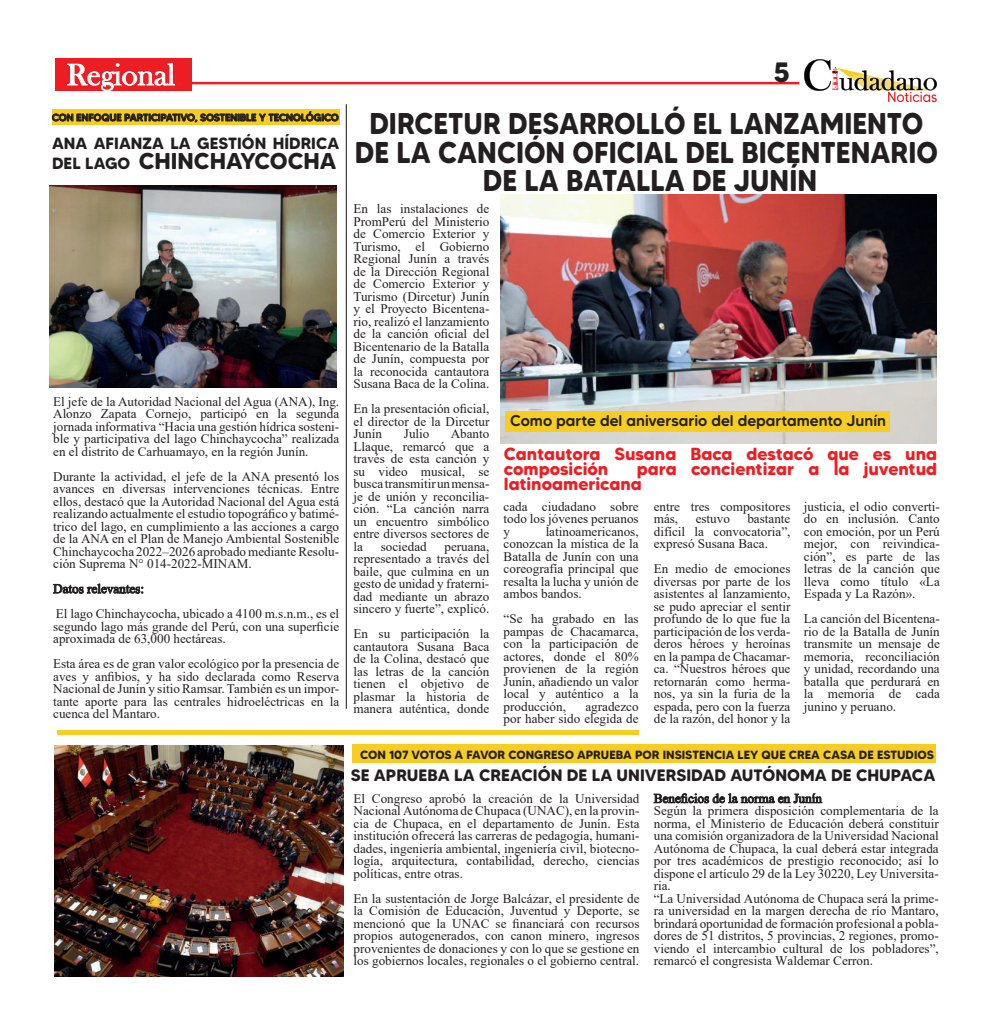
<style>
.page{position:relative;width:993px;height:1035px;background:#fff}
.page>*{position:absolute;margin:0;border:0;box-sizing:border-box;transform-origin:0 0}
.t1{font:31.25px "Bask Old Face";color:#fff}
.t2{font:700 30px/28.8px "MADE Tommy Soft";color:#231f20;text-align:center;scale:.92 1}
.t3{font:700 27.88px "MADE Tommy Soft";color:#231f20}
.t4{font:700 22.88px "MADE Tommy Soft";color:#231f20}
.t5{font:700 17.5px/15px "MADE Tommy Soft";color:#ee1d23}
.t6{font:700 16.5px "MADE Tommy Soft";color:#231f20}
.t7{font:700 16.25px "MADE Tommy Soft";color:#231f20}
.t8{font:500 15.62px "MADE Tommy Soft";color:#231f20}
.t9{font:13.12px/12.5px "Times New Roman";color:#231f20;text-align:justify}
.t10{font:700 11.88px "MADE Tommy Soft";color:#231f20}
.t11{font:500 10.12px "MADE Tommy Soft";color:#231f20}
.s1{font-size:16.25px}
</style>
<div class="page">
<div style="left:55px;top:59px;width:136px;height:32px;background:#ee1d23"></div>
<hr style="left:181px;top:82px;width:618px;height:2px;background:#ee1d23">
<svg style="left:67px;top:63px;width:108px;height:28px"></svg>
<hr style="left:345px;top:104px;width:1px;height:605px;background:#231f20">
<svg style="left:53px;top:583px;width:91px;height:11px"></svg>
<hr style="left:57px;top:730px;width:581px;height:4px;background:#f7cd22">
<img style="left:54px;top:745px;width:289px;height:231px">
<div style="left:351px;top:744px;width:584px;height:19px;background:#f7cd22"></div>
<svg style="left:653px;top:793px;width:169px;height:11px"></svg>
<div style="left:52px;top:110px;width:287px;height:15px;background:#f7cd22"></div>
<svg style="left:52px;top:109px;width:287px;height:14px"></svg>
<img style="left:500px;top:194px;width:436px;height:249px">
<div style="left:505px;top:411px;width:384px;height:21px;background:#f7cd22"></div>
<img style="left:50px;top:185px;width:286px;height:202px">
<svg style="left:804px;top:59px;width:132px;height:43px"></svg>
<h1 class="t1" style="left:67px;top:57px;width:110px">Regional</h1>
<p class="t11" style="left:52px;top:111px;width:288px">CON ENFOQUE PARTICIPATIVO, SOSTENIBLE Y TECNOLÓGICO</p>
<p class="t7" style="left:52px;top:133px;width:288px">ANA AFIANZA LA GESTIÓN HÍDRICA</p>
<h3 class="t4" style="left:52px;top:147px;width:286px"><span class="s1">DEL LAGO</span> CHINCHAYCOCHA</h3>
<p class="t9" style="left:53px;top:395px;width:287px">El jefe de la Autoridad Nacional del Agua (ANA), Ing.<br>Alonzo Zapata Cornejo, participó en la segunda jornada informativa “Hacia una gestión hídrica sosteni&shy;ble y participativa del lago Chinchaycocha” realizada en el distrito de Carhuamayo, en la región Junín.</p>
<p class="t9" style="left:53px;top:470px;width:287px">Durante la actividad, el jefe de la ANA presentó los avances en diversas intervenciones técnicas. Entre ellos, destacó que la Autoridad Nacional del Agua está realizando actualmente el estudio topográfico y batimé&shy;trico del lago, en cumplimiento a las acciones a cargo de la ANA en el Plan de Manejo Ambiental Sostenible Chinchaycocha 2022–2026 aprobado mediante Resolu&shy;ción Suprema N° 014-2022-MINAM.</p>
<p class="t9" style="left:53px;top:576px;width:287px;line-height:25px">Datos relevantes:<br>El lago Chinchaycocha, ubicado a 4100 m.s.n.m., es el</p>
<p class="t9" style="left:53px;top:620px;width:287px">segundo lago más grande del Perú, con una superficie aproximada de 63,000 hectáreas.</p>
<p class="t9" style="left:53px;top:657px;width:287px">Esta área es de gran valor ecológico por la presencia de aves y anfibios, y ha sido declarada como Reserva Nacional de Junín y sitio Ramsar. También es un impor&shy;tante aporte para las centrales hidroeléctricas en la cuenca del Mantaro.</p>
<h3 class="t3" style="left:773px;top:55px;width:18px">5</h3>
<h2 class="t2" style="left:354px;top:109px;width:635px">DIRCETUR DESARROLLÓ EL LANZAMIENTO<br>DE LA CANCIÓN OFICIAL DEL BICENTENARIO<br>DE LA BATALLA DE JUNÍN</h2>
<p class="t9" style="left:353px;top:202px;width:137px">En las instalaciones de PromPerú del Ministerio de Comercio Exterior y Turismo, el Gobierno Regional Junín a través de la Dirección Regional de Comercio Exterior y Turismo (Dircetur) Junín y el Proyecto Bicentena&shy;rio, realizó el lanzamiento de la canción oficial del Bicentenario de la Batalla de Junín, compuesta por la reconocida cantautora Susana Baca de la Colina.</p>
<p class="t9" style="left:353px;top:402px;width:137px">En la presentación oficial, el director de la Dircetur Junín</p>
<p class="t8" style="left:510px;top:411px;width:377px">Como parte del aniversario del departamento Junín</p>
<h3 class="t5" style="left:503px;top:446px;width:434px">Cantautora Susana Baca destacó que es una composición</h3>
<p class="t9" style="left:353px;top:427px;width:137px;text-indent:97px">Abanto Llaque, remarcó que a través de esta canción y su video musical, se busca transmitir un mensa&shy;je de unión y reconcilia&shy;ción. “La canción narra un encuentro simbólico entre diversos sectores de la</p>
<p class="t9" style="left:404px;top:427px;width:27px">Julio</p>
<h3 class="t5" style="left:503px;top:461px;width:434px;text-indent:133px">para concientizar a la juventud latinoamericana</h3>
<p class="t9" style="left:803px;top:500px;width:137px">justicia, el odio converti&shy;do en inclusión. Canto con emoción, por un Perú mejor, con reivindica&shy;ción”, es parte de las letras de la canción que lleva como título «La Espada y La Razón».</p>
<p class="t9" style="left:803px;top:612px;width:137px">La canción del Bicentena&shy;rio de la Batalla de Junín transmite un mensaje de memoria, reconciliación y unidad, recordando una batalla que perdurará en la memoria de cada junino y peruano.</p>
<p class="t9" style="left:653px;top:500px;width:138px">entre tres compositores más,</p>
<p class="t9" style="left:503px;top:500px;width:136px">cada ciudadano sobre todo los jóvenes peruanos y</p>
<p class="t9" style="left:653px;top:512px;width:138px;text-indent:94px">bastante difícil la convocatoria”, expresó Susana Baca.</p>
<p class="t9" style="left:653px;top:562px;width:138px">En medio de emociones diversas por parte de los asistentes al lanzamiento, se pudo apreciar el sentir profundo de lo que fue la participación de los verda&shy;deros héroes y heroínas en la pampa de Chacamar&shy;ca. “Nuestros héroes que retornarán como herma&shy;nos, ya sin la furia de la espada, pero con la fuerza de la razón, del honor y la</p>
<p class="t9" style="left:695px;top:512px;width:36px">estuvo</p>
<p class="t9" style="left:503px;top:525px;width:136px;text-indent:42px">latinoamericanos, conozcan la mística de la Batalla de Junín con una coreografía principal que resalta la lucha y unión de ambos bandos.</p>
<p class="t9" style="left:503px;top:612px;width:136px">“Se ha grabado en las pampas de Chacamarca, con la participación de actores, donde el 80% provienen de la región Junín, añadiendo un valor local y auténtico a la producción,</p>
<p class="t9" style="left:380px;top:540px;width:47px">sociedad</p>
<p class="t9" style="left:353px;top:540px;width:137px;text-indent:91px">peruana, representado a través del baile, que culmina en un gesto de unidad y fraterni&shy;dad mediante un abrazo sincero y fuerte”, explicó.</p>
<p class="t9" style="left:353px;top:627px;width:137px">En su participación la cantautora Susana Baca de la Colina, destacó que las letras de la canción tienen el objetivo de plasmar la historia de manera auténtica, donde</p>
<p class="t9" style="left:503px;top:700px;width:136px;text-align:right">agradezco<br>por haber sido elegida de</p>
<p class="t10" style="left:360px;top:747px;width:575px">CON 107 VOTOS A FAVOR CONGRESO APRUEBA POR INSISTENCIA LEY QUE CREA CASA DE ESTUDIOS</p>
<p class="t6" style="left:351px;top:765px;width:585px">SE APRUEBA LA CREACIÓN DE LA UNIVERSIDAD AUTÓNOMA DE CHUPACA</p>
<p class="t9" style="left:353px;top:792px;width:287px">El Congreso aprobó la creación de la Universidad Nacional Autónoma de Chupaca (UNAC), en la provin&shy;cia de Chupaca, en el departamento de Junín. Esta institución ofrecerá las carreras de pedagogía, humani&shy;dades, ingeniería ambiental, ingeniería civil, biotecno&shy;logía, arquitectura, contabilidad, derecho, ciencias políticas, entre otras.</p>
<p class="t9" style="left:353px;top:892px;width:287px">En la sustentación de Jorge Balcázar, el presidente de la Comisión de Educación, Juventud y Deporte, se mencionó que la UNAC se financiará con recursos propios autogenerados, con canon minero, ingresos provenientes de donaciones y con lo que se gestione en los gobiernos locales, regionales o el gobierno central.</p>
<p class="t9" style="left:653px;top:792px;width:286px;text-align:left">Beneficios de la norma en Junín<br>Según la primera disposición complementaria de la norma, el Ministerio de Educación deberá constituir una comisión organizadora de la Universidad Nacional Autónoma de Chupaca, la cual deberá estar integrada por tres académicos de prestigio reconocido; así lo dispone el artículo 29 de la Ley 30220, Ley Universita&shy;ria.<br>“La Universidad Autónoma de Chupaca será la prime&shy;ra universidad en la margen derecha de río Mantaro, brindará oportunidad de formación profesional a pobla&shy;dores de 51 distritos, 5 provincias, 2 regiones, promo&shy;viendo el intercambio cultural de los pobladores”, remarcó el congresista Waldemar Cerron.</p>
</div>
